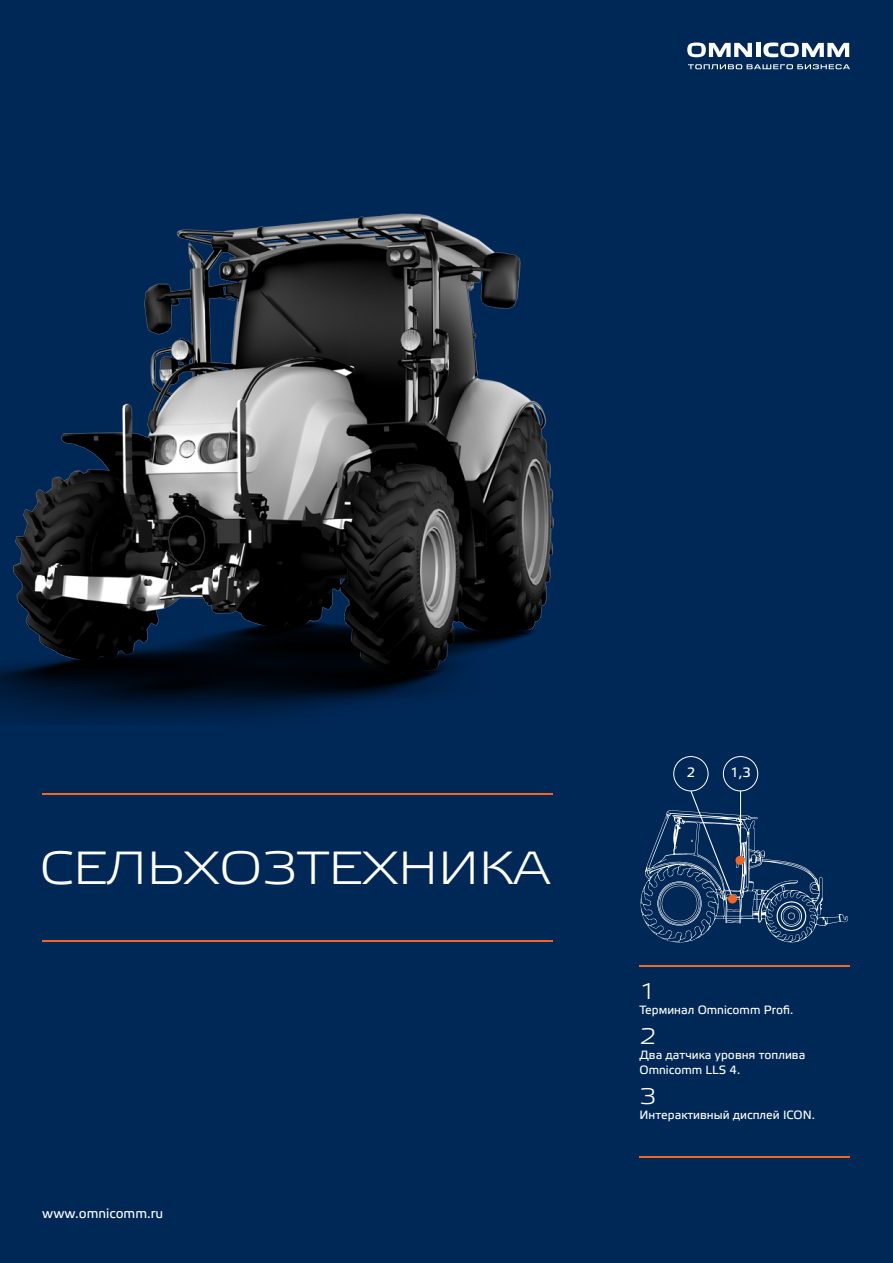
<style>
.page{position:relative;width:893px;height:1263px;background:#002856}
.page>*{position:absolute;margin:0;border:0;box-sizing:border-box;transform-origin:0 0}
.t1{font:46.5px "Etelka Wide Light Pro";letter-spacing:-.02em;color:#fff}
.t2{font:22.5px "Etelka Wide Light Pro";color:#fff}
.t3{font:13.5px "Etelka Text Pro";color:#fff}
.t4{font:12px/15px "Etelka Text Pro";color:#fff}
</style>
<div class="page">
<hr style="left:43px;top:793px;width:510px;height:2px;background:#f26522">
<hr style="left:43px;top:940px;width:510px;height:1px;background:#f26522">
<img style="left:0;top:213px;width:554px;height:508px">
<svg style="left:641px;top:789px;width:207px;height:154px"></svg>
<hr style="left:740px;top:790px;width:1px;height:68px;background:#fff">
<div style="left:673px;top:756px;width:36px;height:35px;border:1px solid #fff;border-radius:50%"></div>
<div style="left:723px;top:756px;width:35px;height:35px;border:1px solid #fff;border-radius:50%"></div>
<div style="left:735px;top:856px;width:10px;height:9px;background:#ef6722;border-radius:50%"></div>
<div style="left:728px;top:894px;width:9px;height:9px;background:#ef6722;border-radius:50%"></div>
<hr style="left:639px;top:1156px;width:211px;height:1px;background:#f26522">
<hr style="left:639px;top:965px;width:211px;height:1px;background:#f26522">
<hr style="left:756px;top:43px;width:4px;height:14px;background:#fff">
<svg style="left:687px;top:43px;width:65px;height:14px"></svg>
<svg style="left:763px;top:43px;width:86px;height:14px"></svg>
<svg style="left:688px;top:64px;width:162px;height:5px"></svg>
<h1 class="t1" style="left:40px;top:842px;width:513px">СЕЛЬХОЗТЕХНИКА</h1>
<p class="t3" style="left:42px;top:1205px;width:122px">www.omnicomm.ru</p>
<p class="t3" style="left:687px;top:763px;width:10px">2</p>
<p class="t3" style="left:730px;top:763px;width:22px">1,3</p>
<h2 class="t2" style="left:639px;top:978px;width:19px">1</h2>
<p class="t4" style="left:639px;top:1003px;width:155px">Терминал Omnicomm Profi.</p>
<h2 class="t2" style="left:639px;top:1023px;width:19px">2</h2>
<p class="t4" style="left:639px;top:1048px;width:167px">Два датчика уровня топлива<br>Omnicomm LLS 4.</p>
<h2 class="t2" style="left:639px;top:1083px;width:19px">3</h2>
<p class="t4" style="left:639px;top:1108px;width:177px">Интерактивный дисплей ICON.</p>
</div>
